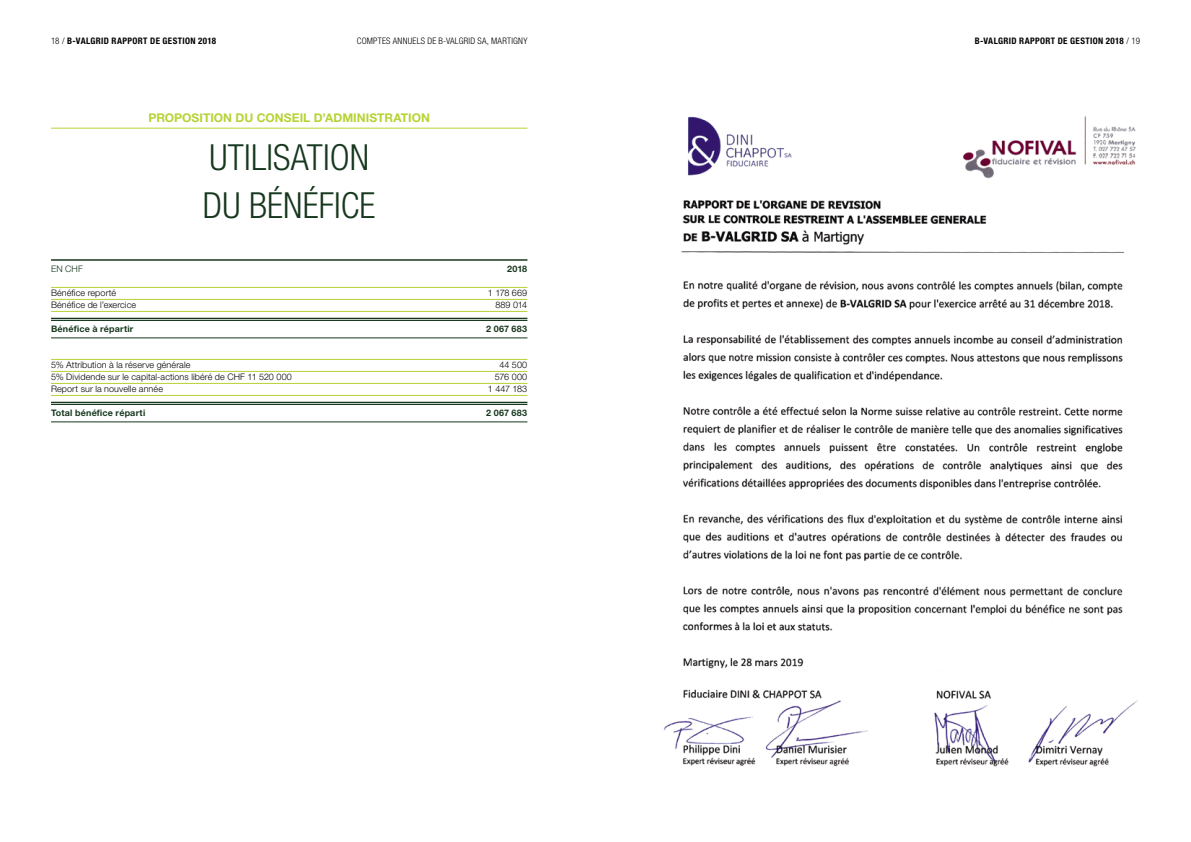
<style>
.page{position:relative;width:1191px;height:842px;background:#fff}
.page>*{position:absolute;margin:0;border:0;box-sizing:border-box;transform-origin:0 0}
.t1{font:300 condensed 36px/48px "Helvetica Neue LT Std";letter-spacing:.005em;color:#17381e}
.t2{font:700 12px "Helvetica Neue LT Std";letter-spacing:.005em;color:#b5d334}
.t3{font:300 9px "Helvetica Neue LT Std";letter-spacing:.01em;color:#000}
.t4{font:700 condensed 9px "Helvetica Neue LT Std";letter-spacing:.04em;color:#000}
.t5{font:700 9px "Helvetica Neue LT Std";letter-spacing:.02em;color:#17381e}
.t6{font:300 condensed 9px "Helvetica Neue LT Std";letter-spacing:.025em;color:#000}
.t7{font:300 9px "Helvetica Neue LT Std";color:#17381e}
.s1{font-weight:300}
</style>
<div class="page">
<hr style="left:51px;top:128px;width:476px;height:1px;background:#b5d334">
<hr style="left:51px;top:259px;width:476px;height:2px;background:#17381e">
<hr style="left:51px;top:287px;width:476px;height:1px;background:#b5d334">
<hr style="left:51px;top:299px;width:476px;height:1px;background:#b5d334">
<hr style="left:51px;top:311px;width:476px;height:1px;background:#b5d334">
<hr style="left:51px;top:318px;width:476px;height:1px;background:#17381e">
<hr style="left:51px;top:320px;width:476px;height:1px;background:#17381e">
<hr style="left:51px;top:338px;width:476px;height:1px;background:#17381e">
<hr style="left:51px;top:359px;width:476px;height:1px;background:#b5d334">
<hr style="left:51px;top:371px;width:476px;height:1px;background:#b5d334">
<hr style="left:51px;top:383px;width:476px;height:1px;background:#b5d334">
<hr style="left:51px;top:395px;width:476px;height:1px;background:#b5d334">
<hr style="left:51px;top:402px;width:476px;height:1px;background:#17381e">
<hr style="left:51px;top:404px;width:476px;height:1px;background:#17381e">
<hr style="left:51px;top:422px;width:476px;height:1px;background:#17381e">
<img style="left:663px;top:116px;width:475px;height:651px">
<p class="t4" style="left:51px;top:35px;width:167px"><span class="s1">18 /</span> B-VALGRID RAPPORT DE GESTION 2018</p>
<p class="t6" style="left:357px;top:36px;width:172px">COMPTES ANNUELS DE B-VALGRID SA, MARTIGNY</p>
<p class="t4" style="left:975px;top:35px;width:167px">B-VALGRID RAPPORT DE GESTION 2018 <span class="s1">/ 19</span></p>
<h2 class="t2" style="left:148px;top:110px;width:283px">PROPOSITION DU CONSEIL D’ADMINISTRATION</h2>
<h1 class="t1" style="left:203px;top:133px;width:174px">UTILISATION<br>DU BÉNÉFICE</h1>
<p class="t7" style="left:51px;top:263px;width:33px">EN CHF</p>
<p class="t5" style="left:507px;top:263px;width:22px">2018</p>
<p class="t3" style="left:51px;top:287px;width:67px">Bénéfice reporté</p>
<p class="t3" style="left:488px;top:287px;width:41px">1 178 669</p>
<p class="t3" style="left:51px;top:299px;width:87px">Bénéfice de l’exercice</p>
<p class="t3" style="left:495px;top:299px;width:33px">889 014</p>
<p class="t5" style="left:51px;top:323px;width:84px">Bénéfice à répartir</p>
<p class="t5" style="left:486px;top:323px;width:43px">2 067 683</p>
<p class="t3" style="left:51px;top:359px;width:141px">5% Attribution à la réserve générale</p>
<p class="t3" style="left:499px;top:359px;width:29px">44 500</p>
<p class="t3" style="left:51px;top:371px;width:242px">5% Dividende sur le capital-actions libéré de CHF 11 520 000</p>
<p class="t3" style="left:495px;top:371px;width:34px">576 000</p>
<p class="t3" style="left:51px;top:383px;width:113px">Report sur la nouvelle année</p>
<p class="t3" style="left:488px;top:383px;width:41px">1 447 183</p>
<p class="t5" style="left:51px;top:407px;width:96px">Total bénéfice réparti</p>
<p class="t5" style="left:486px;top:407px;width:43px">2 067 683</p>
</div>
